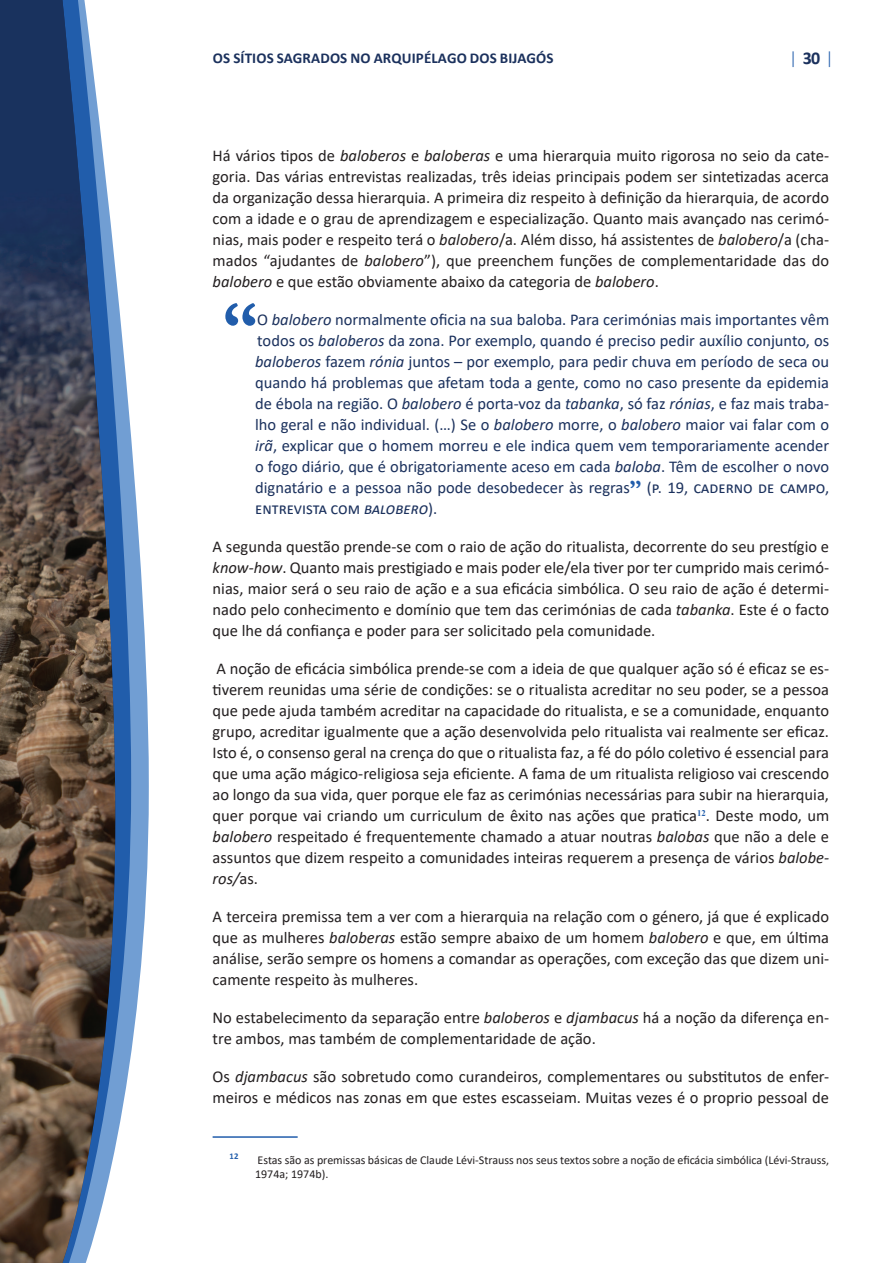
<style>
.page{position:relative;width:893px;height:1263px;background:#fff}
.page>*{position:absolute;margin:0;border:0;box-sizing:border-box;transform-origin:0 0}
.t1{font:700 72px "Garamond";color:#215dab}
.t2{font:300 18px "Calibri";color:#215dab}
.t3{font:16.5px/21px "Calibri";color:#231f20;text-align:justify}
.t4{font:16.5px/21px "Calibri";color:#1b315d;text-align:justify}
.t5{font:700 15px "Calibri";letter-spacing:.01em;color:#1b315d}
.t6{font:12px/14.4px "Calibri";color:#231f20}
.t7{font:700 8.7px "Calibri";color:#215dab}
.s1{font-weight:700;color:#1b315d}
.s2{font-style:italic}
.s3{font-family:"Garamond";font-weight:700;font-size:24px;color:#215dab}
</style>
<div class="page">
<svg style="left:131px;top:436px;width:18px;height:618px;fill:#719ed3"></svg>
<svg style="left:115px;top:266px;width:16px;height:882px;background:#608dc6"></svg>
<img style="left:0;top:0;width:115px;height:1263px">
<hr style="left:213px;top:1136px;width:85px;height:2px;background:#215dab">
<p class="t5" style="left:213px;top:48px;width:342px">OS SÍTIOS SAGRADOS NO ARQUIPÉLAGO DOS BIJAGÓS</p>
<p class="t2" style="left:789px;top:47px;width:46px">| <span class="s1">30</span> |</p>
<p class="t3" style="left:213px;top:145px;width:618px">Há vários tipos de <span class="s2">baloberos</span> e <span class="s2">baloberas</span> e uma hierarquia muito rigorosa no seio da cate&shy;goria. Das várias entrevistas realizadas, três ideias principais podem ser sintetizadas acerca da organização dessa hierarquia. A primeira diz respeito à definição da hierarquia, de acordo com a idade e o grau de aprendizagem e especialização. Quanto mais avançado nas cerimó&shy;nias, mais poder e respeito terá o <span class="s2">balobero</span>/a. Além disso, há assistentes de <span class="s2">balobero</span>/a (cha&shy;mados “ajudantes de <span class="s2">balobero</span>”), que preenchem funções de complementaridade das do <span class="s2">balobero</span> e que estão obviamente abaixo da categoria de <span class="s2">balobero</span>.</p>
<h1 class="t1" style="left:222px;top:277px;width:37px">“</h1>
<p class="t4" style="left:255px;top:309px;width:576px">O <span class="s2">balobero</span> normalmente oficia na sua baloba. Para cerimónias mais importantes vêm todos os <span class="s2">baloberos</span> da zona. Por exemplo, quando é preciso pedir auxílio conjunto, os <span class="s2">baloberos</span> fazem <span class="s2">rónia</span> juntos – por exemplo, para pedir chuva em período de seca ou quando há problemas que afetam toda a gente, como no caso presente da epidemia de ébola na região. O <span class="s2">balobero</span> é porta-voz da <span class="s2">tabanka</span>, só faz <span class="s2">rónias</span>, e faz mais traba&shy;lho geral e não individual. (…) Se o <span class="s2">balobero</span> morre, o <span class="s2">balobero</span> maior vai falar com o <span class="s2">irã</span>, explicar que o homem morreu e ele indica quem vem temporariamente acender o fogo diário, que é obrigatoriamente aceso em cada <span class="s2">baloba</span>. Têm de escolher o novo dignatário e a pessoa não pode desobedecer às regras<span class="s3">”</span> (p. 19, caderno de campo, entrevista com <span class="s2">balobero</span>).</p>
<p class="t3" style="left:213px;top:536px;width:618px">A segunda questão prende-se com o raio de ação do ritualista, decorrente do seu prestígio e <span class="s2">know-how</span>. Quanto mais prestigiado e mais poder ele/ela tiver por ter cumprido mais cerimó&shy;nias, maior será o seu raio de ação e a sua eficácia simbólica. O seu raio de ação é determi&shy;nado pelo conhecimento e domínio que tem das cerimónias de cada <span class="s2">tabanka</span>. Este é o facto que lhe dá confiança e poder para ser solicitado pela comunidade.</p>
<p class="t3" style="left:213px;top:658px;width:618px">A noção de eficácia simbólica prende-se com a ideia de que qualquer ação só é eficaz se es&shy;tiverem reunidas uma série de condições: se o ritualista acreditar no seu poder, se a pessoa que pede ajuda também acreditar na capacidade do ritualista, e se a comunidade, enquanto grupo, acreditar igualmente que a ação desenvolvida pelo ritualista vai realmente ser eficaz.<br>Isto é, o consenso geral na crença do que o ritualista faz, a fé do pólo coletivo é essencial para que uma ação mágico-religiosa seja eficiente. A fama de um ritualista religioso vai crescendo ao longo da sua vida, quer porque ele faz as cerimónias necessárias para subir na hierarquia, quer porque vai criando um curriculum de êxito nas ações que pratica<sup>12</sup>. Deste modo, um <span class="s2">balobero</span> respeitado é frequentemente chamado a atuar noutras <span class="s2">balobas</span> que não a dele e assuntos que dizem respeito a comunidades inteiras requerem a presença de vários <span class="s2">balobe&shy;ros/</span>as.</p>
<p class="t3" style="left:213px;top:906px;width:618px">A terceira premissa tem a ver com a hierarquia na relação com o género, já que é explicado que as mulheres <span class="s2">baloberas</span> estão sempre abaixo de um homem <span class="s2">balobero</span> e que, em última análise, serão sempre os homens a comandar as operações, com exceção das que dizem uni&shy;camente respeito às mulheres.</p>
<p class="t3" style="left:213px;top:1007px;width:618px">No estabelecimento da separação entre <span class="s2">baloberos</span> e <span class="s2">djambacus</span> há a noção da diferença en&shy;tre ambos, mas também de complementaridade de ação.</p>
<p class="t3" style="left:213px;top:1066px;width:618px">Os <span class="s2">djambacus</span> são sobretudo como curandeiros, complementares ou substitutos de enfer&shy;meiros e médicos nas zonas em que estes escasseiam. Muitas vezes é o proprio pessoal de</p>
<p class="t7" style="left:230px;top:1149px;width:10px">12</p>
<p class="t6" style="left:255px;top:1152px;width:576px">Estas são as premissas básicas de Claude Lévi-Strauss nos seus textos sobre a noção de eficácia simbólica (Lévi-Strauss,<br>1974a; 1974b).</p>
</div>
